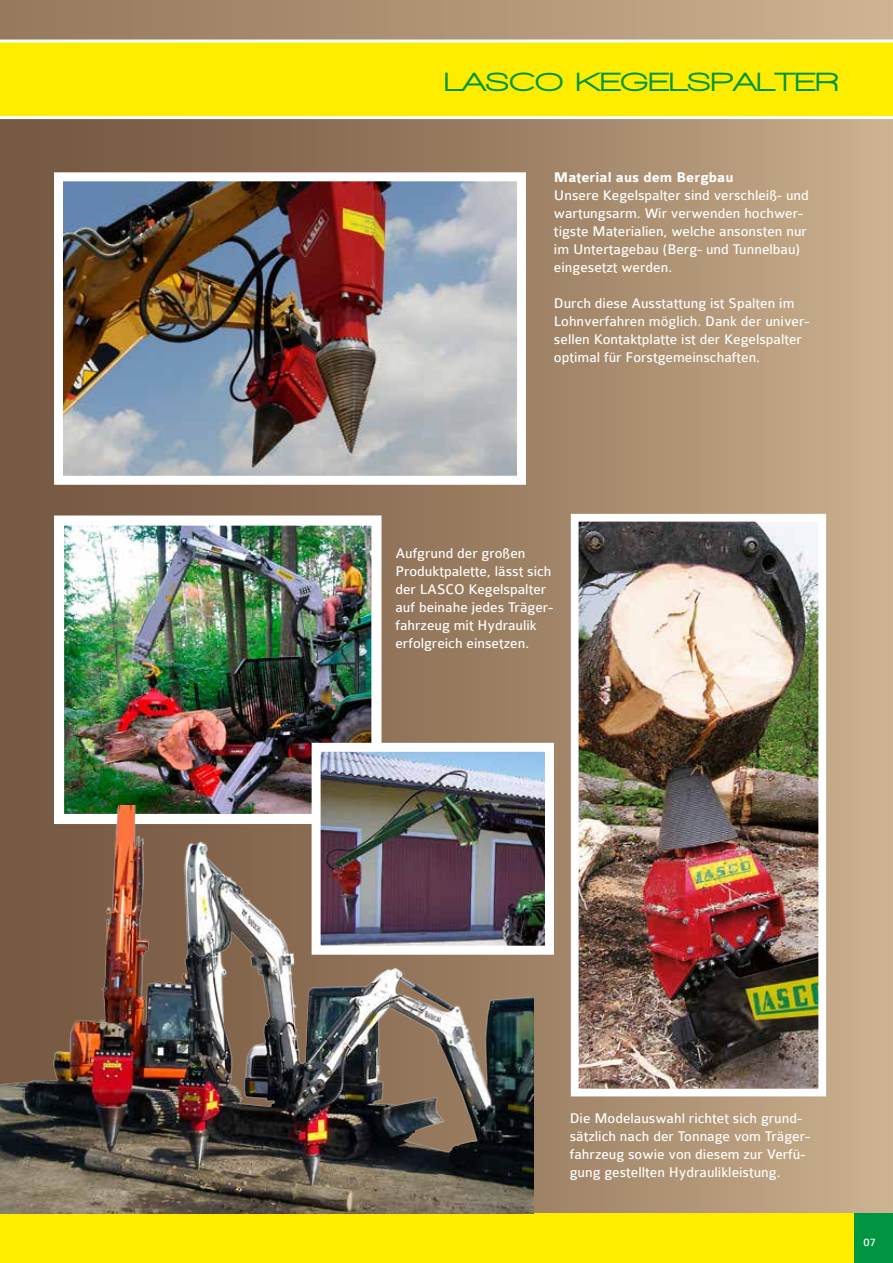
<style>
.page{position:relative;width:893px;height:1263px;background:#fff}
.page>*{position:absolute;margin:0;border:0;box-sizing:border-box;transform-origin:0 0}
.t1{font:900 27px "Walkway Expand";color:#009641}
.t2{font:15px/18px "Colaborate";color:#fff}
.t3{font:700 15px "Colaborate";color:#fff}
.t4{font:12px "Colaborate";color:#fff}
</style>
<div class="page">
<div style="left:0;top:0;width:893px;height:1263px;background:linear-gradient(to right,#6e4f39,#c6ab8a)"></div>
<div style="left:0;top:1213px;width:893px;height:50px;background:#ffed00"></div>
<div style="left:0;top:0;width:893px;height:64px;background:linear-gradient(to right,#94775c,#cdb291)"></div>
<svg style="left:0;top:40px;width:893px;height:79px;background:#fe1"></svg>
<div style="left:855px;top:1213px;width:38px;height:50px;background:#009641"></div>
<img style="left:50px;top:168px;width:480px;height:321px">
<img style="left:567px;top:510px;width:263px;height:590px">
<img style="left:49px;top:510px;width:338px;height:295px">
<img style="left:307px;top:738px;width:251px;height:221px">
<img style="left:0;top:805px;width:533px;height:408px">
<h1 class="t1" style="left:444px;top:67px;width:396px">LASCO KEGELSPALTER</h1>
<p class="t3" style="left:554px;top:170px;width:181px">Material aus dem Bergbau</p>
<p class="t2" style="left:554px;top:187px;width:256px">Unsere Kegelspalter sind verschleiß- und wartungsarm. Wir verwenden hochwer&shy;tigste Materialien, welche ansonsten nur im Untertagebau (Berg- und Tunnelbau) eingesetzt werden.</p>
<p class="t2" style="left:554px;top:295px;width:257px">Durch diese Ausstattung ist Spalten im Lohnverfahren möglich. Dank der univer&shy;sellen Kontaktplatte ist der Kegelspalter optimal für Forstgemeinschaften.</p>
<p class="t2" style="left:395px;top:545px;width:159px">Aufgrund der großen<br>Produktpalette, lässt sich der LASCO Kegelspalter auf beinahe jedes Träger&shy;fahrzeug mit Hydraulik erfolgreich einsetzen.</p>
<p class="t2" style="left:570px;top:1109px;width:242px">Die Modelauswahl richtet sich grund&shy;sätzlich nach der Tonnage vom Träger&shy;fahrzeug sowie von diesem zur Verfü&shy;gung gestellten Hydraulikleistung.</p>
<p class="t4" style="left:864px;top:1236px;width:14px">07</p>
</div>
